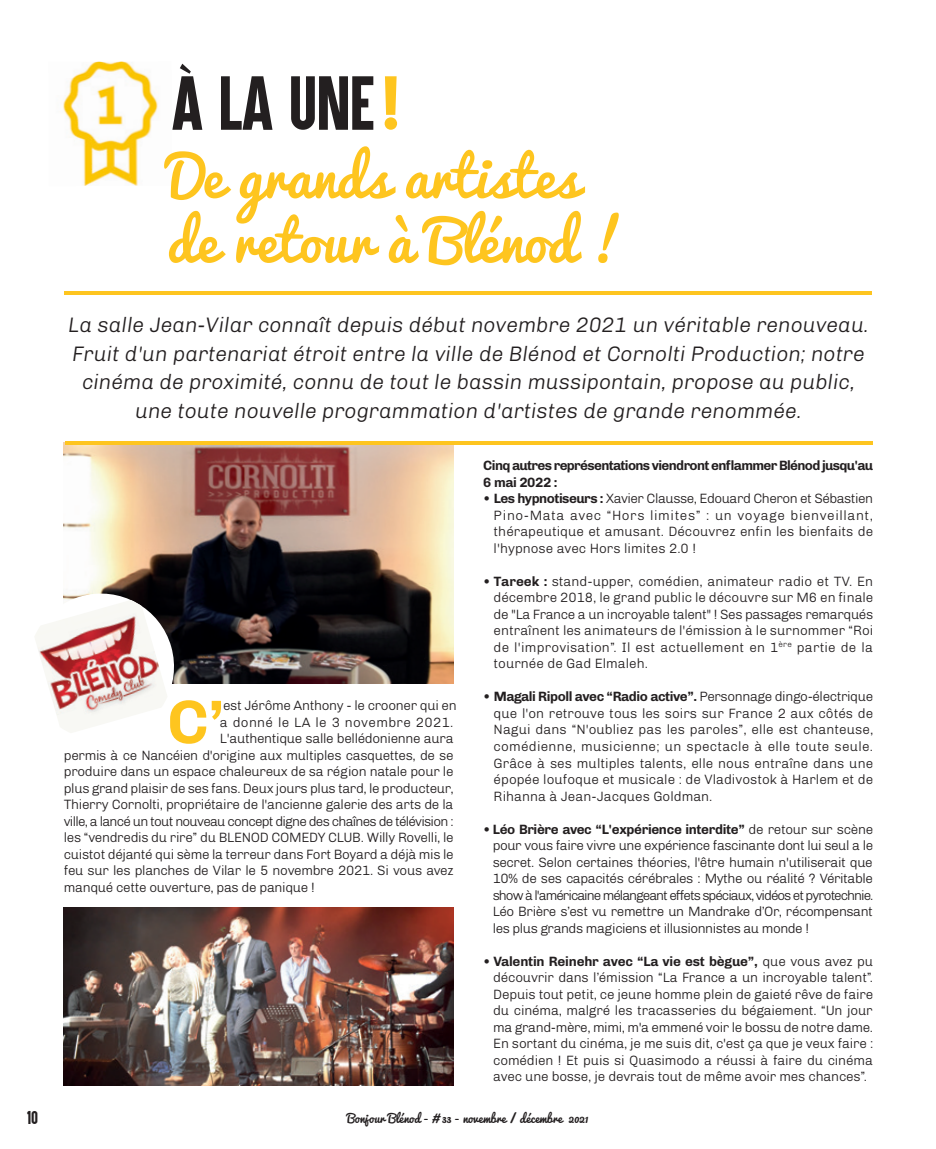
<style>
.page{position:relative;width:936px;height:1149px;background:#fff}
.page>*{position:absolute;margin:0;border:0;box-sizing:border-box;transform-origin:0 0}
.t1{font:700 61.65px "Chivo";color:#fec51f}
.t2{font:61.5px "Aku&Kamu";color:#231f20}
.t3{font:55.5px/64.5px "Pacifico";color:#fec51f}
.t4{font:italic 300 21px/28.5px "Chivo";color:#231f20;text-align:center}
.t5{font:15px "Aku&Kamu";color:#231f20}
.t6{font:300 13.5px/16.5px "Chivo";letter-spacing:-.025em;color:#231f20;text-align:justify}
.t7{font:700 13.5px/16.5px "Chivo";letter-spacing:-.05em;color:#231f20}
.t8{font:300 13.5px "Chivo";letter-spacing:-.055em;color:#231f20}
.t9{font:300 13.5px "Chivo";letter-spacing:.025em;color:#231f20}
.t10{font:12px "Pacifico";color:#231f20}
.s1{color:#fec51f}
.s2{font-weight:700}
</style>
<div class="page">
<img style="left:63px;top:61px;width:95px;height:125px">
<hr style="left:64px;top:291px;width:808px;height:3px;background:#fec51f">
<img style="left:64px;top:907px;width:390px;height:177px">
<img style="left:64px;top:442px;width:390px;height:241px">
<svg style="left:63px;top:585px;width:119px;height:99px"></svg>
<img style="left:35px;top:599px;width:132px;height:134px">
<hr style="left:65px;top:441px;width:807px;height:3px;background:#fec51f">
<h2 class="t2" style="left:172px;top:72px;width:230px">À LA UNE <span class="s1">!</span></h2>
<h3 class="t3" style="left:167px;top:147px;width:457px">De grands artistes de retour à Blénod !</h3>
<p class="t4" style="left:68px;top:312px;width:802px">La salle Jean-Vilar connaît depuis début novembre 2021 un véritable renouveau.<br>Fruit d'un partenariat étroit entre la ville de Blénod et Cornolti Production; notre cinéma de proximité, connu de tout le bassin mussipontain, propose au public, une toute nouvelle programmation d'artistes de grande renommée.</p>
<h1 class="t1" style="left:167px;top:698px;width:59px">C’</h1>
<p class="t6" style="left:223px;top:698px;width:235px">est Jérôme Anthony - le crooner qui en</p>
<p class="t9" style="left:220px;top:716px;width:235px">a donné le LA le 3 novembre 2021.</p>
<p class="t6" style="left:220px;top:731px;width:235px">L'authentique salle bellédonienne aura</p>
<p class="t6" style="left:64px;top:747px;width:391px">permis à ce Nancéien d'origine aux multiples casquettes, de se</p>
<p class="t6" style="left:64px;top:764px;width:391px">produire dans un espace chaleureux de sa région natale pour le</p>
<p class="t6" style="left:64px;top:780px;width:391px">plus grand plaisir de ses fans. Deux jours plus tard, le producteur,</p>
<p class="t6" style="left:64px;top:797px;width:391px">Thierry Cornolti, propriétaire de l'ancienne galerie des arts de la</p>
<p class="t8" style="left:64px;top:815px;width:391px">ville, a lancé un tout nouveau concept digne des chaînes de télévision :</p>
<p class="t6" style="left:64px;top:830px;width:391px">les “vendredis du rire” du BLENOD COMEDY CLUB. Willy Rovelli, le</p>
<p class="t6" style="left:64px;top:846px;width:391px">cuistot déjanté qui sème la terreur dans Fort Boyard a déjà mis le</p>
<p class="t6" style="left:64px;top:863px;width:391px">feu sur les planches de Vilar le 5 novembre 2021. Si vous avez</p>
<p class="t6" style="left:64px;top:879px;width:252px">manqué cette ouverture, pas de panique !</p>
<p class="t7" style="left:483px;top:458px;width:391px">Cinq autres représentations viendront enflammer Blénod jusqu'au<br>6 mai 2022 :</p>
<p class="t6" style="left:493px;top:491px;width:381px;text-indent:-10px"><span class="s2">• Les hypnotiseurs :</span> Xavier Clausse, Edouard Cheron et Sébastien Pino-Mata avec “Hors limites” : un voyage bienveillant, thérapeutique et amusant. Découvrez enfin les bienfaits de l'hypnose avec Hors limites 2.0 !</p>
<p class="t6" style="left:493px;top:574px;width:381px;text-indent:-10px"><span class="s2">• Tareek :</span> stand-upper, comédien, animateur radio et TV. En décembre 2018, le grand public le découvre sur M6 en finale de "La France a un incroyable talent" ! Ses passages remarqués entraînent les animateurs de l'émission à le surnommer “Roi de l'improvisation”. Il est actuellement en 1<sup>ère</sup> partie de la tournée de Gad Elmaleh.</p>
<p class="t6" style="left:493px;top:689px;width:381px;text-indent:-10px"><span class="s2">• Magali Ripoll avec “Radio active”.</span> Personnage dingo-électrique que l'on retrouve tous les soirs sur France 2 aux côtés de Nagui dans “N'oubliez pas les paroles”, elle est chanteuse, comédienne, musicienne; un spectacle à elle toute seule.<br>Grâce à ses multiples talents, elle nous entraîne dans une épopée loufoque et musicale : de Vladivostok à Harlem et de Rihanna à Jean-Jacques Goldman.</p>
<p class="t6" style="left:492px;top:821px;width:382px;text-indent:-9px"><span class="s2">• Léo Brière avec “L'expérience interdite”</span> de retour sur scène pour vous faire vivre une expérience fascinante dont lui seul a le secret. Selon certaines théories, l'être humain n'utiliserait que 10% de ses capacités cérébrales : Mythe ou réalité ? Véritable show à l'américaine mélangeant effets spéciaux, vidéos et pyrotechnie.<br>Léo Brière s’est vu remettre un Mandrake d’Or, récompensant les plus grands magiciens et illusionnistes au monde !</p>
<p class="t6" style="left:493px;top:953px;width:381px;text-indent:-10px"><span class="s2">• Valentin Reinehr avec “La vie est bègue”,</span> que vous avez pu découvrir dans l’émission “La France a un incroyable talent”.<br>Depuis tout petit, ce jeune homme plein de gaieté rêve de faire du cinéma, malgré les tracasseries du bégaiement. “Un jour ma grand-mère, mimi, m'a emmené voir le bossu de notre dame.<br>En sortant du cinéma, je me suis dit, c'est ça que je veux faire : comédien ! Et puis si Quasimodo a réussi à faire du cinéma avec une bosse, je devrais tout de même avoir mes chances”.</p>
<p class="t5" style="left:27px;top:1109px;width:12px">10</p>
<p class="t10" style="left:347px;top:1111px;width:243px">Bonjour Blénod - # 33 - novembre / décembre 2021</p>
</div>
